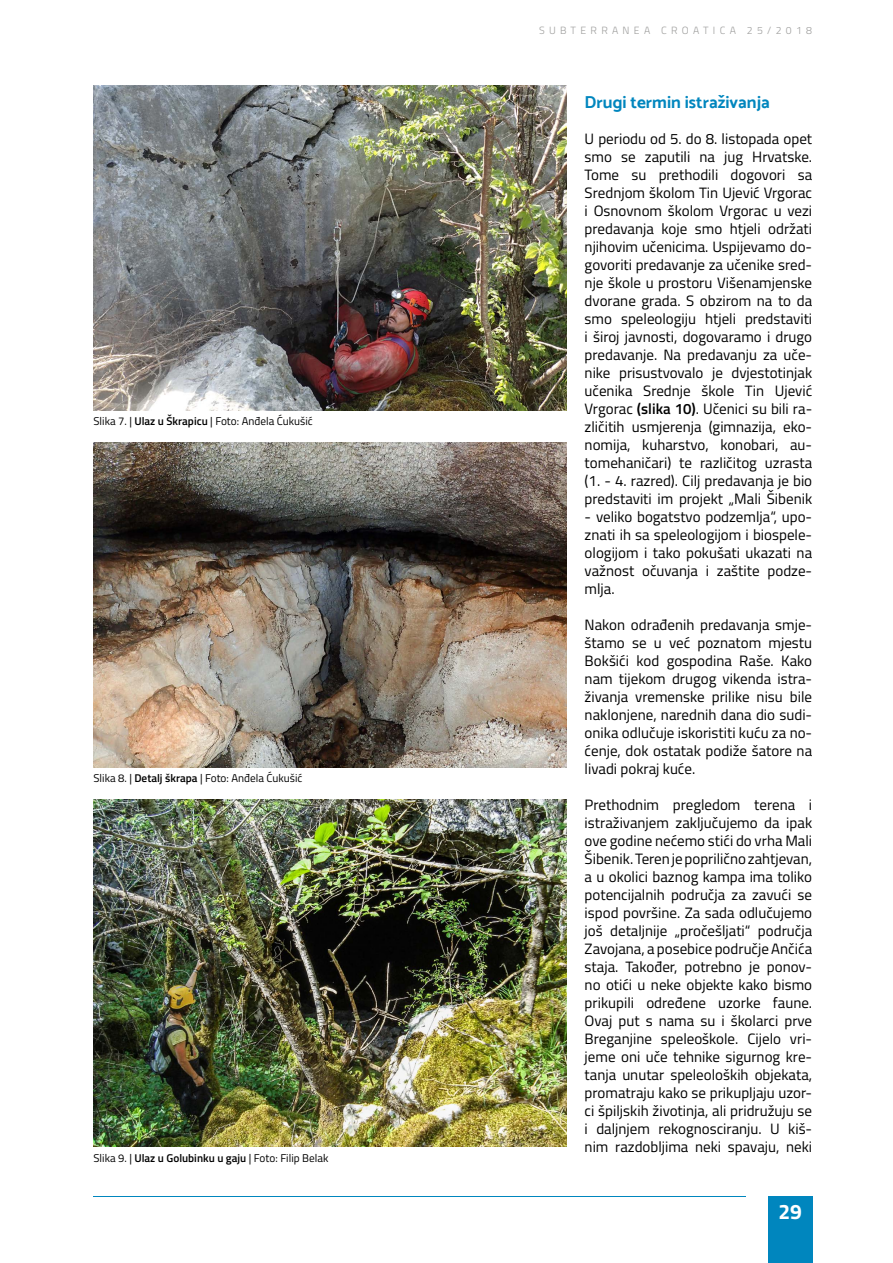
<style>
.page{position:relative;width:893px;height:1263px;background:#fff}
.page>*{position:absolute;margin:0;border:0;box-sizing:border-box;transform-origin:0 0}
.t1{font:700 21px "Titillium";color:#fff}
.t2{font:700 17.25px "Catamaran";color:#0086be}
.t3{font:15px/18px "Titillium";color:#000;text-align:justify}
.t4{font:11.25px "Titillium";color:#000}
.t5{font:300 10.5px "Titillium";letter-spacing:.41em;color:#9d9d9c}
.s1{font-weight:600}
</style>
<div class="page">
<div style="left:768px;top:1196px;width:44px;height:67px;background:#0086be"></div>
<hr style="left:94px;top:1196px;width:652px;height:1px;background:#0086be">
<img style="left:94px;top:85px;width:473px;height:325px">
<img style="left:94px;top:442px;width:473px;height:325px">
<img style="left:94px;top:800px;width:473px;height:347px">
<p class="t4" style="left:94px;top:413px;width:221px">Slika 7. | <span class="s1">Ulaz u Škrapicu</span> | Foto: Anđela Ćukušić</p>
<p class="t4" style="left:94px;top:770px;width:210px">Slika 8. | <span class="s1">Detalj škrapa</span> | Foto: Anđela Ćukušić</p>
<p class="t4" style="left:94px;top:1149px;width:236px">Slika 9. | <span class="s1">Ulaz u Golubinku u gaju</span> | Foto: Filip Belak</p>
<p class="t5" style="left:539px;top:23px;width:275px">SUBTERRANEA CROATICA 25/2018</p>
<p class="t2" style="left:585px;top:92px;width:187px">Drugi termin istraživanja</p>
<p class="t3" style="left:585px;top:129px;width:229px">U periodu od 5. do 8. listopada opet smo se zaputili na jug Hrvatske.<br>Tome su prethodili dogovori sa Srednjom školom Tin Ujević Vrgorac i Osnovnom školom Vrgorac u vezi predavanja koje smo htjeli održati njihovim učenicima. Uspijevamo do&shy;govoriti predavanje za učenike sred&shy;nje škole u prostoru Višenamjenske dvorane grada. S obzirom na to da smo speleologiju htjeli predstaviti i široj javnosti, dogovaramo i drugo predavanje. Na predavanju za uče&shy;nike prisustvovalo je dvjestotinjak učenika Srednje škole Tin Ujević Vrgorac <span class="s1">(slika 10)</span>. Učenici su bili ra&shy;zličitih usmjerenja (gimnazija, eko&shy;nomija, kuharstvo, konobari, au&shy;tomehaničari) te različitog uzrasta (1. - 4. razred). Cilj predavanja je bio predstaviti im projekt „Mali Šibenik</p>
<p class="t3" style="left:585px;top:507px;width:229px">- veliko bogatstvo podzemlja“, upo&shy;znati ih sa speleologijom i biospele&shy;ologijom i tako pokušati ukazati na važnost očuvanja i zaštite podze&shy;mlja.</p>
<p class="t3" style="left:585px;top:615px;width:229px">Nakon odrađenih predavanja smje&shy;štamo se u već poznatom mjestu Bokšići kod gospodina Raše. Kako nam tijekom drugog vikenda istra&shy;živanja vremenske prilike nisu bile naklonjene, narednih dana dio sudi&shy;onika odlučuje iskoristiti kuću za no&shy;ćenje, dok ostatak podiže šatore na livadi pokraj kuće.</p>
<p class="t3" style="left:585px;top:795px;width:229px">Prethodnim pregledom terena i istraživanjem zaključujemo da ipak ove godine nećemo stići do vrha Mali Šibenik. Teren je poprilično zahtjevan, a u okolici baznog kampa ima toliko potencijalnih područja za zavući se ispod površine. Za sada odlučujemo još detaljnije „pročešljati“ područja Zavojana, a posebice područje Ančića staja. Također, potrebno je ponov&shy;no otići u neke objekte kako bismo prikupili određene uzorke faune.<br>Ovaj put s nama su i školarci prve Breganjine speleoškole. Cijelo vri&shy;jeme oni uče tehnike sigurnog kre&shy;tanja unutar speleoloških objekata, promatraju kako se prikupljaju uzor&shy;ci špiljskih životinja, ali pridružuju se i daljnjem rekognosciranju. U kiš&shy;nim razdobljima neki spavaju, neki</p>
<h1 class="t1" style="left:778px;top:1195px;width:25px">29</h1>
</div>
